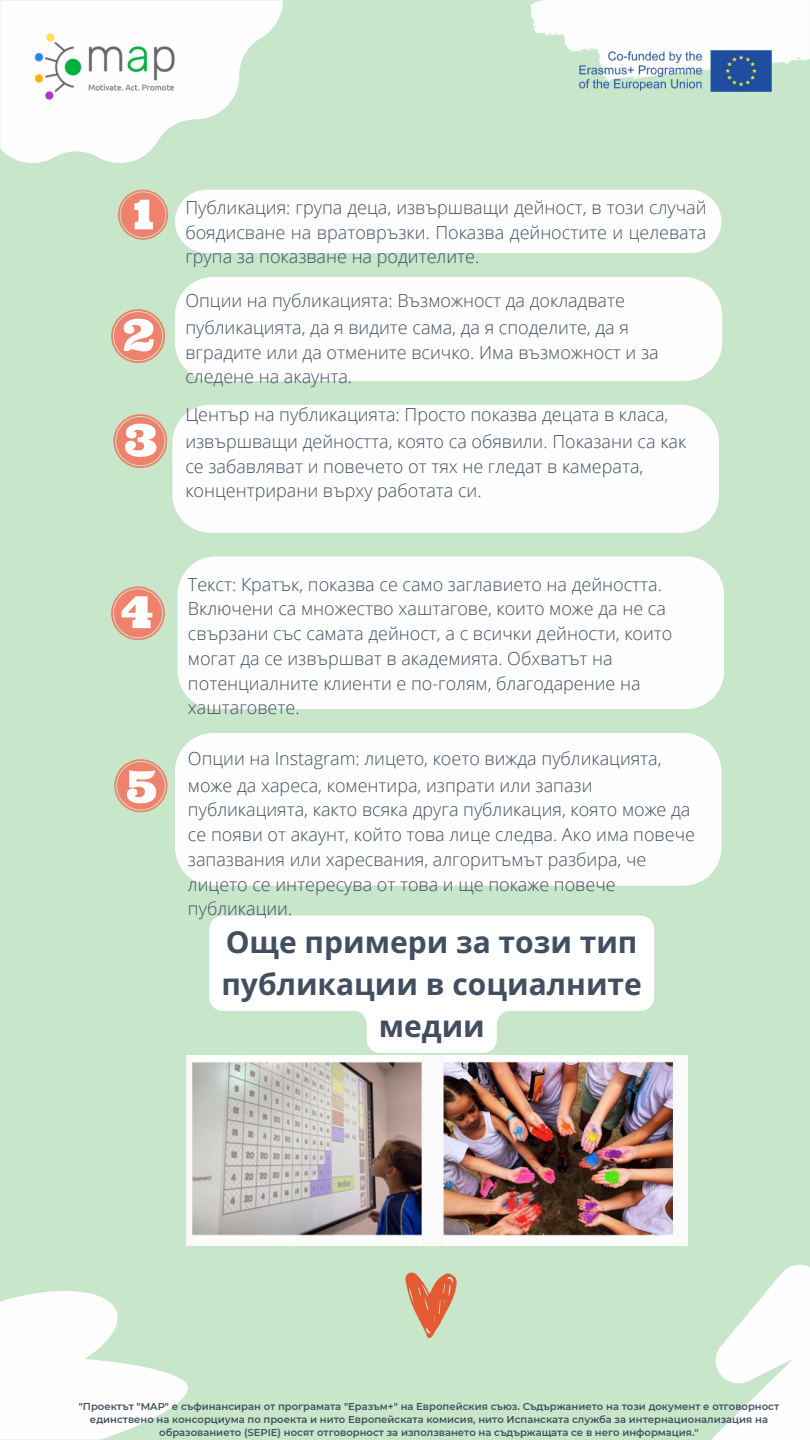
<style>
.page{position:relative;width:810px;height:1440px;background:#c8e6ca}
.page>*{position:absolute;margin:0;border:0;box-sizing:border-box;transform-origin:0 0}
.t1{font:700 30px/42px "Open Sans";color:#414f60;text-align:center}
.t2{font:300 18px/24.8px "Open Sans";color:#414f60}
.t3{font:600 10px/12.8px "Montserrat";color:#414f60;text-align:center}
</style>
<div class="page">
<svg style="left:0;top:0;width:283px;height:163px;fill:#fefefe"></svg>
<svg style="left:0;top:1291px;width:188px;height:149px;fill:#fefefe"></svg>
<svg style="left:405px;top:1272px;width:52px;height:66px"></svg>
<svg style="left:712px;top:1264px;width:98px;height:176px;fill:#fffefe"></svg>
<img style="left:35px;top:31px;width:141px;height:70px">
<svg style="left:530px;top:0;width:280px;height:81px;fill:#fefefe"></svg>
<img style="left:580px;top:51px;width:191px;height:41px">
<svg style="left:111px;top:586px;width:54px;height:54px"></svg>
<svg style="left:113px;top:414px;width:54px;height:54px"></svg>
<div style="left:172px;top:405px;width:547px;height:128px;background:#fefefe"></div>
<svg style="left:114px;top:759px;width:53px;height:53px"></svg>
<div style="left:175px;top:733px;width:547px;height:153px;background:#fefefe"></div>
<svg style="left:111px;top:309px;width:54px;height:54px"></svg>
<div style="left:175px;top:277px;width:547px;height:104px;background:#fefefe"></div>
<svg style="left:118px;top:190px;width:50px;height:50px"></svg>
<div style="left:175px;top:190px;width:546px;height:63px;background:#fefefe;border-radius:32px"></div>
<div style="left:178px;top:556px;width:546px;height:153px;background:#fefefe"></div>
<div style="left:283px;top:598px;width:79px;height:79px;background:#fefefe"></div>
<img style="left:186px;top:1056px;width:501px;height:190px">
<svg style="left:209px;top:916px;width:445px;height:137px;fill:#fff"></svg>
<p class="t2" style="left:185px;top:194px;width:523px;text-align:justify">Публикация: група деца, извършващи дейност, в този случай боядисване на вратовръзки. Показва дейностите и целевата група за показване на родителите.</p>
<p class="t2" style="left:185px;top:286px;width:445px;line-height:27px">Опции на публикацията: Възможност да докладвате публикацията, да я видите сама, да я споделите, да я</p>
<p class="t2" style="left:185px;top:339px;width:475px">вградите или да отмените всичко. Има възможност и за следене на акаунта.</p>
<p class="t2" style="left:185px;top:400px;width:502px;line-height:27px">Център на публикацията: Просто показва децата в класа, извършващи дейността, която са обявили. Показани са как</p>
<p class="t2" style="left:185px;top:453px;width:460px">се забавляват и повечето от тях не гледат в камерата, концентрирани върху работата си.</p>
<p class="t2" style="left:188px;top:571px;width:486px">Текст: Кратък, показва се само заглавието на дейността.<br>Включени са множество хаштагове, които може да не са свързани със самата дейност, а с всички дейности, които могат да се извършват в академията. Обхватът на потенциалните клиенти е по-голям, благодарение на хаштаговете.</p>
<p class="t2" style="left:188px;top:744px;width:475px;line-height:27px">Опции на Instagram: лицето, което вижда публикацията, може да хареса, коментира, изпрати или запази</p>
<p class="t2" style="left:188px;top:797px;width:509px">публикацията, както всяка друга публикация, която може да се появи от акаунт, който това лице следва. Ако има повече запазвания или харесвания, алгоритъмът разбира, че лицето се интересува от това и ще покаже повече публикации.</p>
<h1 class="t1" style="left:221px;top:920px;width:422px">Още примери за този тип публикации в социалните медии</h1>
<p class="t3" style="left:79px;top:1400px;width:702px">"Проектът "MAP" е съфинансиран от програмата "Еразъм+" на Европейския съюз. Съдържанието на този документ е отговорност единствено на консорциума по проекта и нито Европейската комисия, нито Испанската служба за интернационализация на образованието (SEPIE) носят отговорност за използването на съдържащата се в него информация."</p>
</div>
